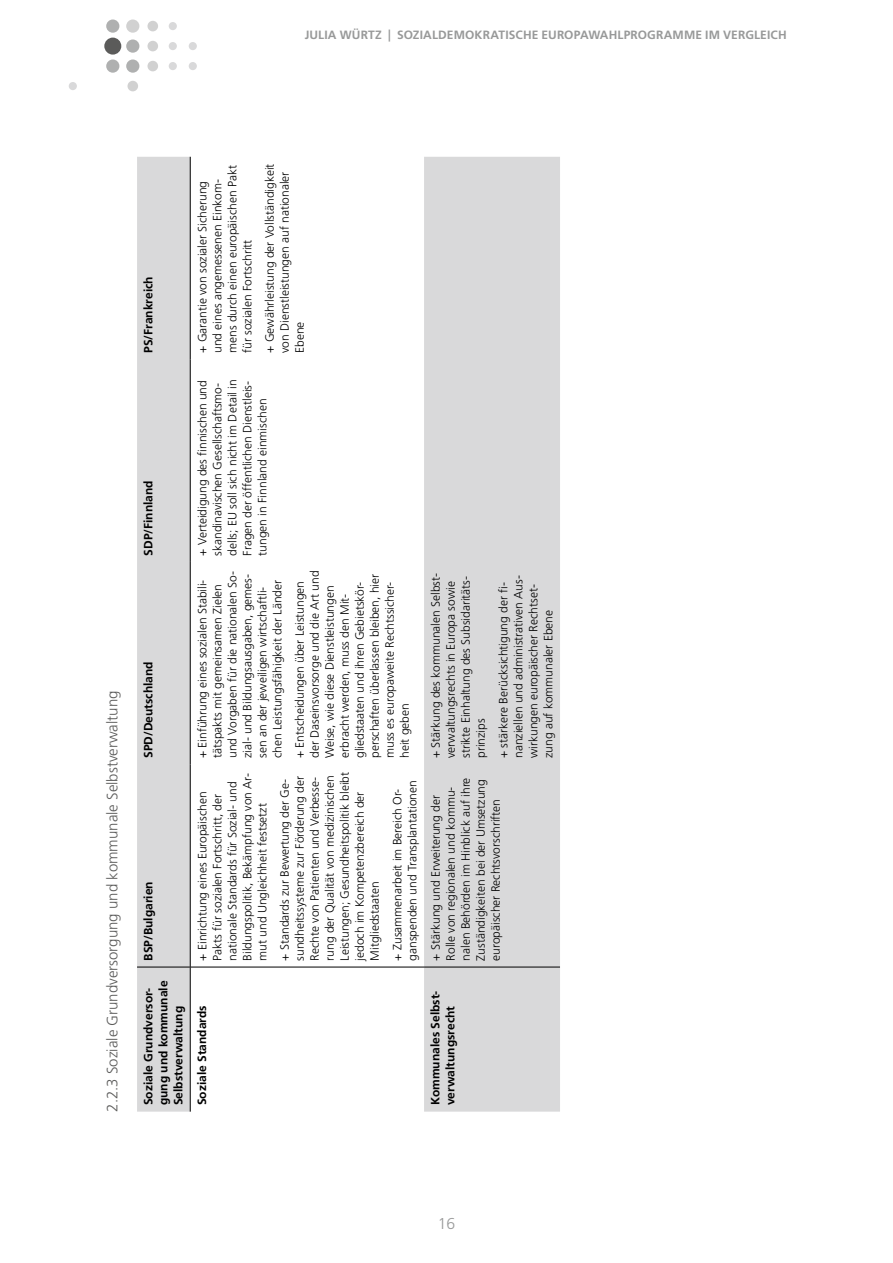
<style>
.page{position:relative;width:893px;height:1263px;background:#fff}
.page>*{position:absolute;margin:0;border:0;box-sizing:border-box;transform-origin:0 0}
.t1{font:300 15.75px "Frutiger CE";color:#989999}
._122_H3{font:300 15px "Frutiger";color:#5b5b5a}
._303_T_F{font:300 12px/15px "Frutiger CE";color:#000}
._302_T_K{font:700 12px/15px "Frutiger CE";color:#000}
.t2{font:700 12px "Frutiger CE";letter-spacing:.01em;color:#989999}
._303_T_F-2{font:700 12px/15px "Frutiger CE";color:#000}
</style>
<div class="page">
<div style="left:104px;top:38px;width:17px;height:17px;background:#5b5b5a;border-radius:50%"></div>
<div style="left:69px;top:82px;width:8px;height:8px;background:#d9d9da;border-radius:50%"></div>
<div style="left:127px;top:81px;width:11px;height:10px;background:#d1d1d1;border-radius:50%"></div>
<div style="left:169px;top:22px;width:8px;height:8px;background:#d9d9da;border-radius:50%"></div>
<div style="left:147px;top:21px;width:11px;height:10px;background:#d1d1d1;border-radius:50%"></div>
<div style="left:189px;top:42px;width:8px;height:8px;background:#d9d9da;border-radius:50%"></div>
<div style="left:169px;top:42px;width:8px;height:8px;background:#d9d9da;border-radius:50%"></div>
<div style="left:147px;top:41px;width:11px;height:10px;background:#d1d1d1;border-radius:50%"></div>
<div style="left:189px;top:62px;width:8px;height:8px;background:#d9d9da;border-radius:50%"></div>
<div style="left:169px;top:62px;width:8px;height:8px;background:#d9d9da;border-radius:50%"></div>
<div style="left:147px;top:61px;width:11px;height:10px;background:#d1d1d1;border-radius:50%"></div>
<div style="left:126px;top:20px;width:13px;height:13px;background:#d1d1d1;border-radius:50%"></div>
<div style="left:106px;top:20px;width:13px;height:13px;background:#afb0b0;border-radius:50%"></div>
<div style="left:126px;top:39px;width:13px;height:14px;background:#afb0b0;border-radius:50%"></div>
<div style="left:126px;top:59px;width:13px;height:14px;background:#afb0b0;border-radius:50%"></div>
<div style="left:106px;top:59px;width:13px;height:14px;background:#afb0b0;border-radius:50%"></div>
<svg style="left:137px;top:157px;width:423px;height:955px"></svg>
<hr style="left:190px;top:967px;width:1px;height:144px;background:#000">
<hr style="left:190px;top:764px;width:1px;height:203px;background:#000">
<hr style="left:190px;top:562px;width:1px;height:202px;background:#000">
<hr style="left:190px;top:359px;width:1px;height:203px;background:#000">
<hr style="left:190px;top:157px;width:1px;height:202px;background:#000">
<hr style="left:137px;top:967px;width:53px;height:1px;background:#000">
<hr style="left:191px;top:967px;width:233px;height:1px;background:#000">
<hr style="left:424px;top:967px;width:136px;height:1px;background:#000">
<p class="t2" style="left:305px;top:28px;width:13px">JULIA</p>
<p class="t2" style="left:340px;top:28px;width:21px">WÜRTZ</p>
<p class="t2" style="left:388px;top:28px;width:24px">| SOZIAL</p>
<p class="t2" style="left:438px;top:28px;width:35px">DEMOKRATIS</p>
<p class="t2" style="left:515px;top:28px;width:43px">CHE EUROPAWA</p>
<p class="t2" style="left:609px;top:28px;width:17px">HLPRO</p>
<p class="t2" style="left:647px;top:28px;width:141px">GRAMME IM VERGLEICH</p>
<p class="_122_H3" style="left:104px;top:1111px;width:422px;rotate:-90deg">2.2.3 Soziale Grundversorgung und kommunale Selbstverwaltung</p>
<p class="_302_T_K" style="left:141px;top:353px;width:78px;rotate:-90deg">PS/FRANKREICH</p>
<p class="_302_T_K" style="left:141px;top:555px;width:77px;rotate:-90deg">SDP/FINNLAND</p>
<p class="_302_T_K" style="left:141px;top:758px;width:98px;rotate:-90deg">SPD/DEUTSCHLAND</p>
<p class="_302_T_K" style="left:141px;top:961px;width:81px;rotate:-90deg">BSP/BULGARIEN</p>
<p class="_302_T_K" style="left:141px;top:1105px;width:126px;rotate:-90deg">SOZIALE GRUNDVERSOR-<br>GUNG UND KOMMUNALE<br>SELBSTVERWALTUNG</p>
<p class="_303_T_F" style="left:195px;top:353px;width:189px;rotate:-90deg">+ Garantie von sozialer Sicherung und eines angemessenen Einkom&shy;mens durch einen europäischen Pakt für sozialen Fortschritt</p>
<p class="_303_T_F" style="left:262px;top:353px;width:191px;rotate:-90deg">+ Gewährleistung der Vollständigkeit von Dienstleistungen auf nationaler<br>Ebene</p>
<p class="_303_T_F" style="left:195px;top:555px;width:178px;rotate:-90deg">+ Verteidigung des finnischen und skandinavischen Gesellschaftsmo&shy;dells; EU soll sich nicht im Detail in Fragen der öffentlichen Dienstleis&shy;tungen in Finnland einmischen</p>
<p class="_303_T_F" style="left:195px;top:758px;width:188px;rotate:-90deg">+ Einführung eines sozialen Stabili&shy;tätspakts mit gemeinsamen Zielen und Vorgaben für die nationalen So&shy;zial- und Bildungsausgaben, gemes&shy;sen an der jeweiligen wirtschaftli&shy;chen Leistungsfähigkeit der Länder</p>
<p class="_303_T_F" style="left:292px;top:758px;width:189px;rotate:-90deg">+ Entscheidungen über Leistungen der Daseinsvorsorge und die Art und<br>Weise, wie diese Dienstleistungen erbracht werden, muss den Mit&shy;gliedstaaten und ihren Gebietskör&shy;perschaften überlassen bleiben, hier muss es europaweite Rechtssicher&shy;heit geben</p>
<p class="_303_T_F" style="left:195px;top:961px;width:189px;rotate:-90deg">+ Einrichtung eines Europäischen Pakts für sozialen Fortschritt, der nationale Standards für Sozial- und Bildungspolitik, Bekämpfung von Ar&shy;mut und Ungleichheit festsetzt</p>
<p class="_303_T_F" style="left:277px;top:961px;width:190px;rotate:-90deg">+ Standards zur Bewertung der Ge&shy;sundheitssysteme zur Förderung der Rechte von Patienten und Verbesse&shy;rung der Qualität von medizinischen Leistungen; Gesundheitspolitik bleibt jedoch im Kompetenzbereich der Mitgliedstaaten</p>
<p class="_303_T_F" style="left:390px;top:961px;width:182px;rotate:-90deg">+ Zusammenarbeit im Bereich Or&shy;ganspenden und Transplantationen</p>
<p class="_303_T_F" style="left:428px;top:758px;width:187px;rotate:-90deg">+ Stärkung des kommunalen Selbst&shy;verwaltungsrechts in Europa sowie strikte Einhaltung des Subsidaritäts&shy;prinzips</p>
<p class="_303_T_F" style="left:496px;top:758px;width:184px;rotate:-90deg">+ stärkere Berücksichtigung der fi&shy;nanziellen und administrativen Aus&shy;wirkungen europäischer Rechtset&shy;zung auf kommunaler Ebene</p>
<p class="_303_T_F" style="left:428px;top:961px;width:184px;rotate:-90deg">+ Stärkung und Erweiterung der Rolle von regionalen und kommu&shy;nalen Behörden im Hinblick auf ihre Zuständigkeiten bei der Umsetzung europäischer Rechtsvorschriften</p>
<p class="_303_T_F-2" style="left:194px;top:1105px;width:101px;rotate:-90deg">SOZIALE STANDARDS</p>
<p class="_303_T_F-2" style="left:428px;top:1105px;width:116px;rotate:-90deg">KOMMUNALES SELBST-<br>VERWALTUNGSRECHT</p>
<h1 class="t1" style="left:438px;top:1214px;width:19px">16</h1>
</div>
